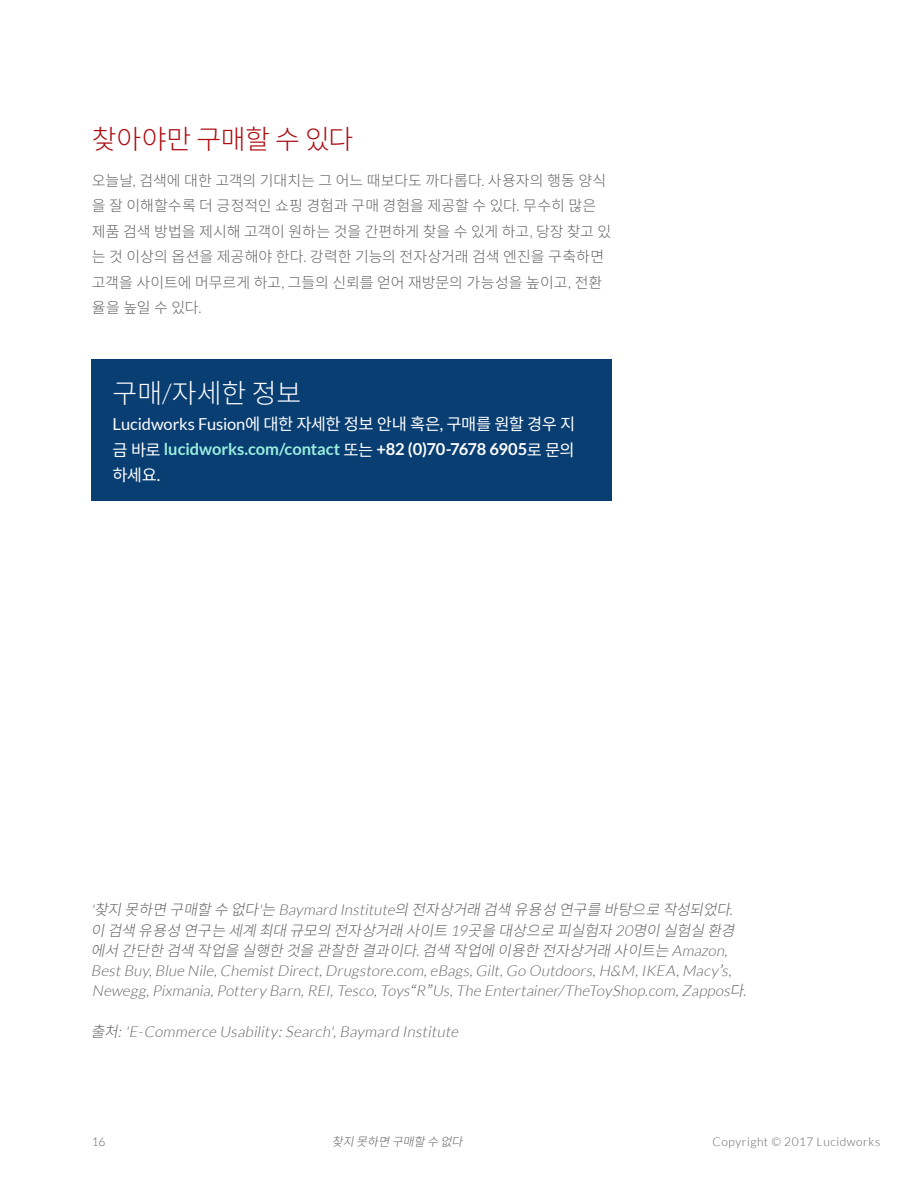
<style>
.page{position:relative;width:918px;height:1188px;background:#fff}
.page>*{position:absolute;margin:0;border:0;box-sizing:border-box;transform-origin:0 0}
.Header__Red{font:300 27px "Noto Sans KR";letter-spacing:-.01em;color:#ac0a0f}
.t1{font:300 27px "Noto Sans KR";color:#fff}
.t2{font:16.5px/25.5px "Noto Sans KR";letter-spacing:-.025em;color:#fff;text-align:justify}
.Body_Copy{font:italic 300 15px/20.2px "Lato";color:#636366}
.Body_Copy-2{font:300 15px/25.5px "Noto Sans KR";letter-spacing:-.005em;color:#636366}
.t3{font:300 12px "Lato";letter-spacing:.045em;color:#636366}
.t4{font:italic 300 12px "Noto Sans KR";color:#636366}
.s1{font-family:"Lato"}
.s2{font-family:"Lato";font-weight:700;color:#99edde}
.s3{font-family:"Lato";font-weight:700}
.s4{font-family:"Noto Sans KR"}
</style>
<div class="page">
<div style="left:92px;top:360px;width:520px;height:141px;background:#093e73"></div>
<p class="Header__Red" style="left:92px;top:124px;width:263px">찾아야만 구매할 수 있다</p>
<p class="Body_Copy-2" style="left:92px;top:168px;width:521px">오늘날<span class="s1">,</span> 검색에 대한 고객의 기대치는 그 어느 때보다도 까다롭다<span class="s1">.</span> 사용자의 행동 양식 을 잘 이해할수록 더 긍정적인 쇼핑 경험과 구매 경험을 제공할 수 있다<span class="s1">.</span> 무수히 많은 제품 검색 방법을 제시해 고객이 원하는 것을 간편하게 찾을 수 있게 하고<span class="s1">,</span> 당장 찾고 있 는 것 이상의 옵션을 제공해야 한다<span class="s1">.</span> 강력한 기능의 전자상거래 검색 엔진을 구축하면 고객을 사이트에 머무르게 하고<span class="s1">,</span> 그들의 신뢰를 얻어 재방문의 가능성을 높이고<span class="s1">,</span> 전환 율을 높일 수 있다<span class="s1">.</span></p>
<p class="t1" style="left:113px;top:378px;width:190px">구매<span class="s1">/</span>자세한 정보</p>
<p class="t2" style="left:113px;top:412px;width:464px"><span class="s1">Lucidworks Fusion</span>에 대한 자세한 정보 안내 혹은<span class="s1">,</span> 구매를 원할 경우 지 금 바로 <span class="s2">lucidworks.com/contact</span> 또는 <span class="s3">+82 (0)70-7678 6905</span>로 문의 하세요<span class="s1">.</span></p>
<p class="Body_Copy" style="left:91px;top:900px;width:662px">'<span class="s4">찾지못하면구매할수없다</span>'<span class="s4">는</span> Baymard Institute<span class="s4">의전자상거래검색유용성연구를바탕으로작성되었다</span>. <span class="s4">이 검색 유용성 연구는 세계 최대 규모의 전자상거래 사이트</span> 19<span class="s4">곳을 대상으로 피실험자</span> 20<span class="s4">명이 실험실 환경 에서 간단한 검색 작업을 실행한 것을 관찰한 결과이다</span>.<span class="s4">검색 작업에 이용한 전자상거래 사이트는</span> Amazon, Best Buy,Blue Nile,Chemist Direct,Drugstore.com,eBags,Gilt,Go Outdoors,H&amp;M,IKEA,Macy<span class="s4">’</span>s, Newegg,Pixmania,Pottery Barn,REI,Tesco,Toys<span class="s4">“</span>R<span class="s4">”</span>Us,The Entertainer/TheToyShop.com,Zappos<span class="s4">다</span>.</p>
<p class="Body_Copy" style="left:91px;top:1021px;width:372px"><span class="s4">출처</span>:'E-Commerce Usability:Search',Baymard Institute</p>
<p class="t3" style="left:92px;top:1135px;width:15px">16</p>
<p class="t4" style="left:332px;top:1135px;width:138px">찾지 못하면 구매할 수 없다</p>
<p class="t3" style="left:712px;top:1135px;width:169px">Copyright © 2017 Lucidworks</p>
</div>
